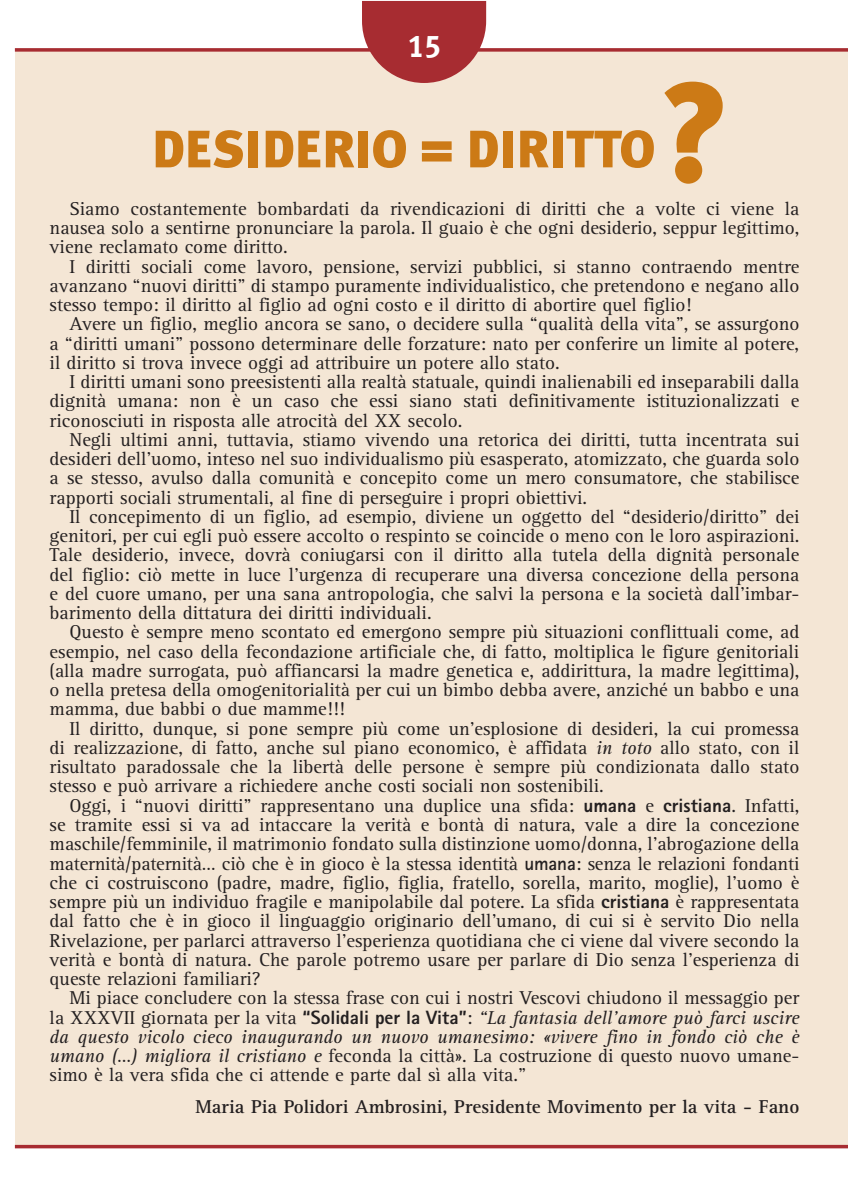
<style>
.page{position:relative;width:849px;height:1196px;background:#fff}
.page>*{position:absolute;margin:0;border:0;box-sizing:border-box;transform-origin:0 0}
.t1{font:900 140px "Meta Plus";color:#cc7a16}
.t2{font:900 52.5px "Meta Plus";letter-spacing:-.01em;color:#cc7a16}
.t3{font:31.5px "Meta Plus Bold Caps";color:#fff}
.t4{font:19.25px/19.2px "Rotis Serif";color:#231f20;text-align:justify}
.t5{font:700 19.25px "Rotis Serif";color:#231f20}
.s1{font-style:italic}
.s2{font-family:"Rotis Sans Serif";font-weight:800}
.s3{font-family:"Rotis Sans Serif";font-weight:700}
</style>
<div class="page">
<div style="left:15px;top:50px;width:832px;height:1096px;background:#f4e6d5"></div>
<svg style="left:15px;top:1144px;width:832px;height:4px;fill:#a72c31"></svg>
<svg style="left:15px;top:48px;width:832px;height:4px"></svg>
<svg style="left:362px;top:1px;width:124px;height:82px"></svg>
<h3 class="t3" style="left:407px;top:28px;width:35px">15</h3>
<h2 class="t2" style="left:151px;top:118px;width:505px">DESIDERIO = DIRITTO</h2>
<h1 class="t1" style="left:658px;top:51px;width:75px">?</h1>
<p class="t4" style="left:50px;top:200px;width:751px;text-indent:20px">Siamo costantemente bombardati da rivendicazioni di diritti che a volte ci viene la nausea solo a sentirne pronunciare la parola. Il guaio è che ogni desiderio, seppur legittimo, viene reclamato come diritto.</p>
<p class="t4" style="left:50px;top:258px;width:751px;text-indent:20px">I diritti sociali come lavoro, pensione, servizi pubblici, si stanno contraendo mentre avanzano “nuovi diritti” di stampo puramente individualistico, che pretendono e negano allo stesso tempo: il diritto al figlio ad ogni costo e il diritto di abortire quel figlio!</p>
<p class="t4" style="left:50px;top:316px;width:751px;text-indent:20px">Avere un figlio, meglio ancora se sano, o decidere sulla “qualità della vita”, se assurgono a “diritti umani” possono determinare delle forzature: nato per conferire un limite al potere, il diritto si trova invece oggi ad attribuire un potere allo stato.</p>
<p class="t4" style="left:50px;top:374px;width:751px;text-indent:20px">I diritti umani sono preesistenti alla realtà statuale, quindi inalienabili ed inseparabili dalla dignità umana: non è un caso che essi siano stati definitivamente istituzionalizzati e riconosciuti in risposta alle atrocità del XX secolo.</p>
<p class="t4" style="left:50px;top:431px;width:751px;text-indent:20px">Negli ultimi anni, tuttavia, stiamo vivendo una retorica dei diritti, tutta incentrata sui desideri dell’uomo, inteso nel suo individualismo più esasperato, atomizzato, che guarda solo a se stesso, avulso dalla comunità e concepito come un mero consumatore, che stabilisce rapporti sociali strumentali, al fine di perseguire i propri obiettivi.</p>
<p class="t4" style="left:50px;top:508px;width:751px;text-indent:20px">Il concepimento di un figlio, ad esempio, diviene un oggetto del “desiderio/diritto” dei genitori, per cui egli può essere accolto o respinto se coincide o meno con le loro aspirazioni.<br>Tale desiderio, invece, dovrà coniugarsi con il diritto alla tutela della dignità personale del figlio: ciò mette in luce l’urgenza di recuperare una diversa concezione della persona e del cuore umano, per una sana antropologia, che salvi la persona e la società dall’imbar&shy;barimento della dittatura dei diritti individuali.</p>
<p class="t4" style="left:50px;top:624px;width:751px;text-indent:20px">Questo è sempre meno scontato ed emergono sempre più situazioni conflittuali come, ad esempio, nel caso della fecondazione artificiale che, di fatto, moltiplica le figure genitoriali (alla madre surrogata, può affiancarsi la madre genetica e, addirittura, la madre legittima), o nella pretesa della omogenitorialità per cui un bimbo debba avere, anziché un babbo e una mamma, due babbi o due mamme!!!</p>
<p class="t4" style="left:50px;top:720px;width:751px;text-indent:20px">Il diritto, dunque, si pone sempre più come un’esplosione di desideri, la cui promessa di realizzazione, di fatto, anche sul piano economico, è affidata <span class="s1">in toto</span> allo stato, con il risultato paradossale che la libertà delle persone è sempre più condizionata dallo stato stesso e può arrivare a richiedere anche costi sociali non sostenibili.</p>
<p class="t4" style="left:50px;top:797px;width:751px;text-indent:20px">Oggi, i “nuovi diritti” rappresentano una duplice una sfida: <span class="s2">umana</span> e <span class="s2">cristiana</span>. Infatti, se tramite essi si va ad intaccare la verità e bontà di natura, vale a dire la concezione maschile/femminile, il matrimonio fondato sulla distinzione uomo/donna, l’abrogazione della maternità/paternità… ciò che è in gioco è la stessa identità <span class="s3">umana</span>: senza le relazioni fondanti che ci costruiscono (padre, madre, figlio, figlia, fratello, sorella, marito, moglie), l’uomo è sempre più un individuo fragile e manipolabile dal potere. La sfida <span class="s2">cristiana</span> è rappresentata dal fatto che è in gioco il linguaggio originario dell’umano, di cui si è servito Dio nella Rivelazione, per parlarci attraverso l’esperienza quotidiana che ci viene dal vivere secondo la verità e bontà di natura. Che parole potremo usare per parlare di Dio senza l’esperienza di queste relazioni familiari?</p>
<p class="t4" style="left:50px;top:990px;width:751px;text-indent:20px">Mi piace concludere con la stessa frase con cui i nostri Vescovi chiudono il messaggio per la XXXVII giornata per la vita <span class="s2">“Solidali per la Vita”</span>: <span class="s1">“La fantasia dell’amore può farci uscire da questo vicolo cieco inaugurando un nuovo umanesimo: «vivere fino in fondo ciò che è umano (…) migliora il cristiano e</span> feconda la città». La costruzione di questo nuovo umane&shy;simo è la vera sfida che ci attende e parte dal sì alla vita.”</p>
<p class="t5" style="left:195px;top:1099px;width:605px">Maria Pia Polidori Ambrosini, Presidente Movimento per la vita - Fano</p>
</div>
